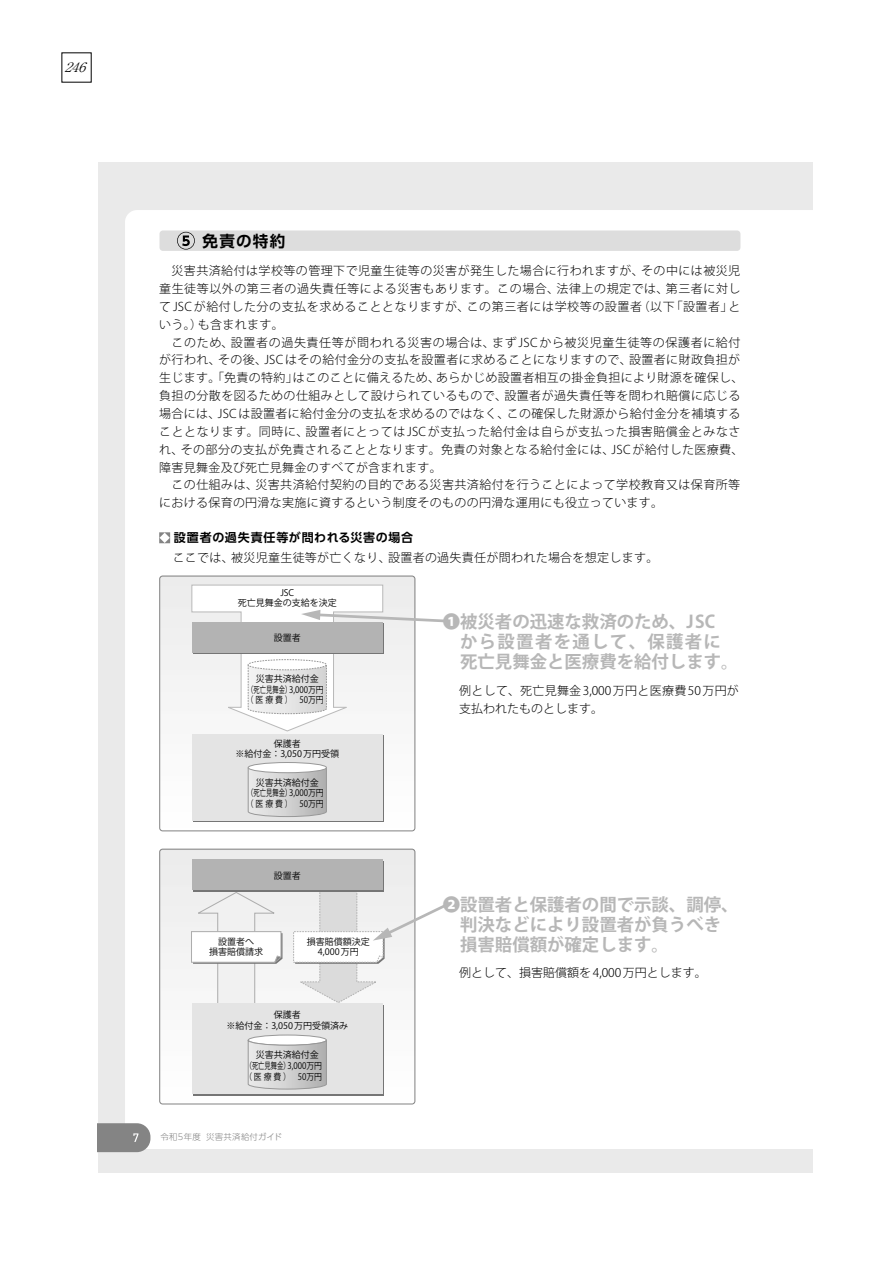
<style>
.page{position:relative;width:893px;height:1263px;background:#fff}
.page>*{position:absolute;margin:0;border:0;box-sizing:border-box;transform-origin:0 0}
.t1{font:700 17.4px/20.4px "Koz Go Pr 6 N";color:#b7b7b7}
.t2{font:700 15.6px "UD Shin Go Pr 6 N De";letter-spacing:.08em;color:#000}
.t3{font:italic 300 12.9px "Ryumin Pr 6";color:#000;scale:1.06 1}
.t4{font:300 12px/17.9px "Koz Go Pr 6 N";letter-spacing:.035em;color:#000}
.t5{font:300 12px "Koz Go Pr 6 N";color:#000}
.t6{font:700 12px "UD Shin Go Pr 6 N De";letter-spacing:.055em;color:#000}
.t7{font:9px/10.8px "Koz Go Pr 6 N";color:#000;text-align:center}
.t8{font:300 8.4px "UD Shin Go Pr 6 N";letter-spacing:.025em;color:#848484}
.s1{font-weight:700;font-size:13.65px}
</style>
<div class="page">
<svg style="left:61px;top:52px;width:31px;height:31px"></svg>
<div style="left:98px;top:162px;width:714px;height:1011px;background:#eaeaea"></div>
<div style="left:125px;top:210px;width:687px;height:939px;background:#fff"></div>
<svg style="left:159px;top:849px;width:256px;height:255px;fill:#f5f5f5"></svg>
<svg style="left:159px;top:575px;width:256px;height:256px;fill:#f7f7f7"></svg>
<div style="left:193px;top:735px;width:191px;height:87px;background:#e4e4e4"></div>
<div style="left:193px;top:1005px;width:191px;height:91px;background:#757575"></div>
<div style="left:192px;top:734px;width:191px;height:86px;background:#e4e4e4"></div>
<svg style="left:247px;top:767px;width:80px;height:50px"></svg>
<div style="left:248px;top:762px;width:78px;height:11px;background:#fff;border-radius:50%"></div>
<div style="left:248px;top:762px;width:79px;height:11px;border:1px solid #989898;border-radius:50%"></div>
<div style="left:192px;top:1003px;width:191px;height:91px;background:#e4e4e4"></div>
<div style="left:248px;top:1035px;width:78px;height:10px;background:#fff;border-radius:50%"></div>
<div style="left:248px;top:1035px;width:79px;height:10px;border:1px solid #989898;border-radius:50%"></div>
<svg style="left:247px;top:1039px;width:80px;height:51px"></svg>
<div style="left:193px;top:861px;width:191px;height:30px;background:#757575"></div>
<div style="left:192px;top:859px;width:191px;height:31px;background:#b3b3b3"></div>
<svg style="left:190px;top:891px;width:92px;height:116px"></svg>
<svg style="left:293px;top:888px;width:157px;height:116px"></svg>
<svg style="left:191px;top:584px;width:258px;height:148px"></svg>
<div style="left:159px;top:230px;width:581px;height:21px;background:#ddd;border-radius:3px"></div>
<svg style="left:177px;top:232px;width:18px;height:18px"></svg>
<svg style="left:159px;top:532px;width:11px;height:11px"></svg>
<svg style="left:98px;top:1123px;width:52px;height:29px;background:#8b8b8b"></svg>
<p class="t3" style="left:64px;top:57px;width:27px">222</p>
<h2 class="t2" style="left:203px;top:228px;width:84px">免責の特約</h2>
<p class="t4" style="left:159px;top:262px;width:586px">　災害共済給付は学校等の管理下で児童生徒等の災害が発生した場合に行われますが、その中には被災児童生徒等以外の第三者の過失責任等による災害もあります。この場合、法律上の規定では、第三者に対してJSCが給付した分の支払を求めることとなりますが、この第三者には学校等の設置者（以下「設置者」という。）も含まれます。<br>　このため、設置者の過失責任等が問われる災害の場合は、まずJSCから被災児童生徒等の保護者に給付が行われ、その後、JSC はその給付金分の支払を設置者に求めることになりますので、設置者に財政負担が生じます。「免責の特約」はこのことに備えるため、あらかじめ設置者相互の掛金負担により財源を確保し、負担の分散を図るための仕組みとして設けられているもので、設置者が過失責任等を問われ賠償に応じる場合には、JSC は設置者に給付金分の支払を求めるのではなく、この確保した財源から給付金分を補填することとなります。同時に、設置者にとってはJSCが支払った給付金は自らが支払った損害賠償金とみなされ、その部分の支払が免責されることとなります。免責の対象となる給付金には、JSC が給付した医療費、障害見舞金及び死亡見舞金のすべてが含まれます。<br>　この仕組みは、災害共済給付契約の目的である災害共済給付を行うことによって学校教育又は保育所等における保育の円滑な実施に資するという制度そのものの円滑な運用にも役立っています。</p>
<p class="t6" style="left:174px;top:528px;width:241px">設置者の過失責任等が問われる災害の場合</p>
<p class="t4" style="left:157px;top:549px;width:503px"><span class="s1">　　</span>ここでは、被災児童生徒等が亡くなり、設置者の過失責任が問われた場合を想定します。</p>
<p class="t7" style="left:238px;top:587px;width:100px">JSC<br>死亡見舞金の支給を決定</p>
<p class="t7" style="left:274px;top:632px;width:28px">設置者</p>
<p class="t7" style="left:246px;top:673px;width:79px">災害共済給付金<br>（死亡見舞金）3,000万円（医療費） 50万円</p>
<p class="t7" style="left:235px;top:738px;width:105px">保護者<br>※給付金：3,050万円受領</p>
<p class="t7" style="left:246px;top:777px;width:79px">災害共済給付金<br>（死亡見舞金）3,000万円（医療費） 50万円</p>
<p class="t7" style="left:274px;top:870px;width:28px">設置者</p>
<p class="t7" style="left:209px;top:936px;width:55px">設置者へ<br>損害賠償請求</p>
<p class="t7" style="left:307px;top:936px;width:64px">損害賠償額決定<br>4,000万円</p>
<p class="t7" style="left:226px;top:1009px;width:123px">保護者<br>※給付金：3,050万円受領済み</p>
<p class="t7" style="left:244px;top:1050px;width:79px;text-align:left;text-indent:11px">災害共済給付金（死亡見舞金）3,000万円（医療費） 50万円</p>
<p class="t8" style="left:160px;top:1130px;width:123px">令和5年度 災害共済給付ガイド</p>
<h1 class="t1" style="left:460px;top:611px;width:280px;text-indent:-17px">❶被災者の迅速な救済のため、JSC<br>から設置者を通して、保護者に死亡見舞金と医療費を給付します。</h1>
<p class="t4" style="left:459px;top:681px;width:281px">例として、死亡見舞金3,000万円と医療費50万円が支払われたものとします。</p>
<h1 class="t1" style="left:460px;top:894px;width:280px;text-indent:-17px">❷設置者と保護者の間で示談、調停、判決などにより設置者が負うべき損害賠償額が確定します。</h1>
<p class="t5" style="left:459px;top:966px;width:249px">例として、損害賠償額を4,000万円とします。</p>
</div>
